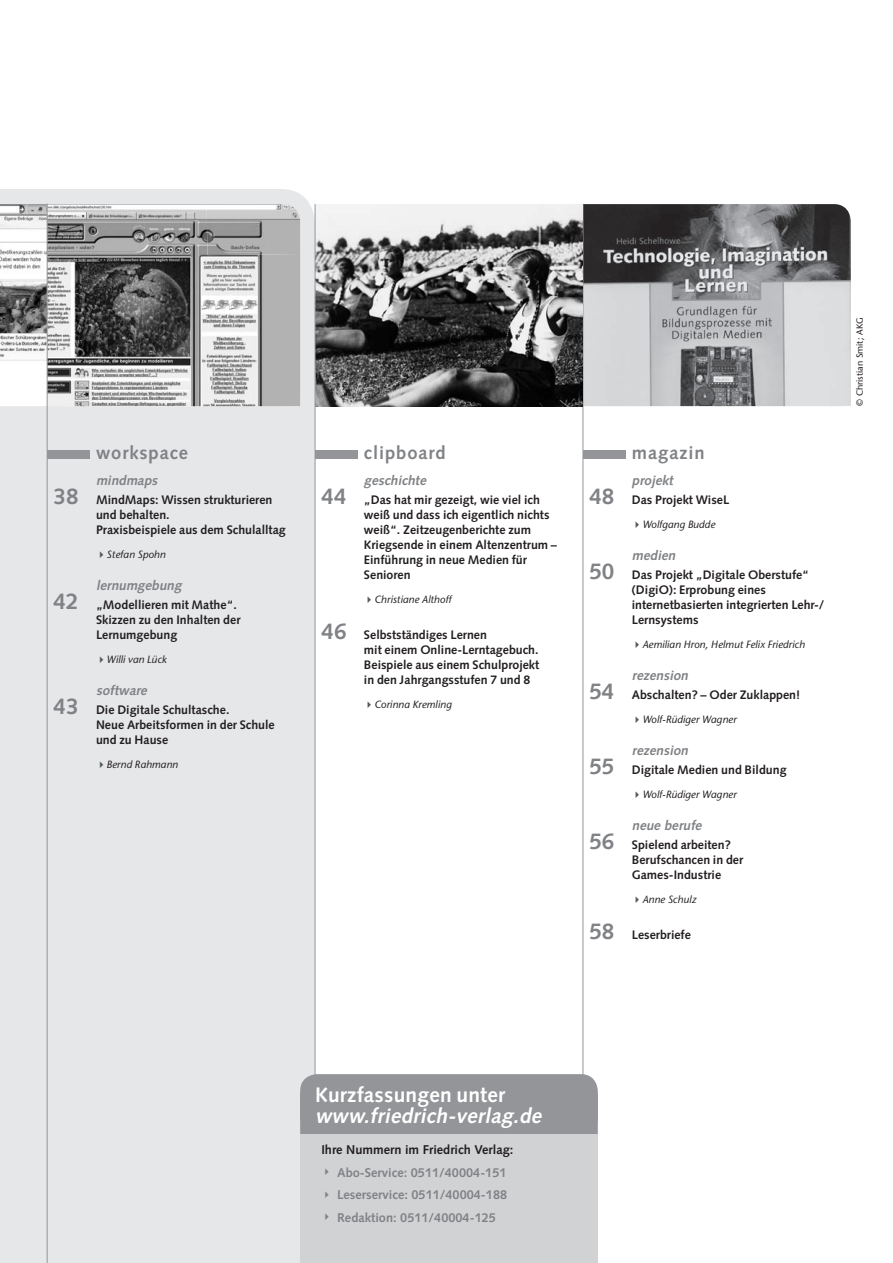
<style>
.page{position:relative;width:893px;height:1263px;background:#fff}
.page>*{position:absolute;margin:0;border:0;box-sizing:border-box;transform-origin:0 0}
.t1{font:700 22.5px "Syntax LT Std";color:#808285}
.t2{font:italic 700 21px "Syntax LT Std";color:#fff}
.t3{font:700 21px "Syntax LT Std";letter-spacing:.01em;color:#fff}
.t4{font:700 18.3px "Syntax LT Std";letter-spacing:.05em;color:#808285}
.t5{font:italic 700 13.5px "Syntax LT Std";color:#808285}
.t6{font:700 12.75px "Syntax LT Std";color:#808285}
.t7{font:700 12.75px "Syntax LT Std";color:#231f20}
.t8{font:700 12.3px/15px "Syntax LT Std";color:#231f20}
.t9{font:italic 500 10.5px "Stone Sans Std";letter-spacing:.005em;color:#231f20}
.t10{font:500 9px "Stone Sans Std";color:#231f20}
.s1{color:#57585a}
</style>
<div class="page">
<div style="left:0;top:189px;width:315px;height:1074px;background:#e6e7e9"></div>
<img style="left:0;top:204px;width:47px;height:202px">
<img style="left:584px;top:204px;width:267px;height:202px">
<svg style="left:316px;top:204px;width:267px;height:202px;background:#727272"></svg>
<hr style="left:583px;top:204px;width:1px;height:1059px;background:#939598">
<div style="left:583px;top:450px;width:42px;height:9px;background:#939598"></div>
<div style="left:315px;top:450px;width:43px;height:9px;background:#939598"></div>
<div style="left:47px;top:450px;width:43px;height:9px;background:#939598"></div>
<hr style="left:315px;top:204px;width:1px;height:1059px;background:#939598">
<div style="left:300px;top:1074px;width:298px;height:60px;background:#939598"></div>
<div style="left:300px;top:1134px;width:298px;height:129px;background:#d1d2d4"></div>
<img style="left:48px;top:204px;width:252px;height:202px">
<hr style="left:47px;top:204px;width:1px;height:1059px;background:#939598">
<h1 class="t1" style="left:54px;top:483px;width:27px">38</h1>
<h1 class="t1" style="left:54px;top:588px;width:27px">42</h1>
<h1 class="t1" style="left:54px;top:693px;width:27px">43</h1>
<h3 class="t4" style="left:96px;top:442px;width:94px">workspace</h3>
<p class="t5" style="left:96px;top:472px;width:66px">mindmaps</p>
<p class="t8" style="left:96px;top:492px;width:191px">MindMaps: Wissen strukturieren und behalten.<br>Praxisbeispiele aus dem Schulalltag</p>
<p class="t9" style="left:96px;top:548px;width:71px"><span class="s1">✔</span>Stefan Spohn</p>
<p class="t5" style="left:96px;top:577px;width:90px">lernumgebung</p>
<p class="t8" style="left:96px;top:597px;width:146px">„Modellieren mit Mathe“.<br>Skizzen zu den Inhalten der<br>Lernumgebung</p>
<p class="t9" style="left:96px;top:653px;width:72px"><span class="s1">✔</span>Willi van Lück</p>
<p class="t5" style="left:96px;top:682px;width:55px">software</p>
<p class="t8" style="left:96px;top:702px;width:180px">Die Digitale Schultasche.<br>Neue Arbeitsformen in der Schule und zu Hause</p>
<p class="t9" style="left:96px;top:758px;width:84px"><span class="s1">✔</span>Bernd Rahmann</p>
<h1 class="t1" style="left:321px;top:483px;width:27px">44</h1>
<h1 class="t1" style="left:321px;top:618px;width:27px">46</h1>
<h3 class="t4" style="left:364px;top:442px;width:83px">clipboard</h3>
<p class="t5" style="left:364px;top:472px;width:66px">geschichte</p>
<p class="t8" style="left:364px;top:492px;width:195px">„Das hat mir gezeigt, wie viel ich weiß und dass ich eigentlich nichts weiß“. Zeitzeugenberichte zum<br>Kriegsende in einem Altenzentrum –<br>Einführung in neue Medien für<br>Senioren</p>
<p class="t9" style="left:364px;top:593px;width:89px"><span class="s1">✔</span>Christiane Althoff</p>
<p class="t8" style="left:364px;top:627px;width:177px">Selbstständiges Lernen<br>mit einem Online-Lerntagebuch.<br>Beispiele aus einem Schulprojekt in den Jahrgangsstufen 7 und 8</p>
<p class="t9" style="left:364px;top:698px;width:89px"><span class="s1">✔</span>Corinna Kremling</p>
<h1 class="t1" style="left:589px;top:483px;width:27px">48</h1>
<h1 class="t1" style="left:589px;top:558px;width:27px">50</h1>
<h1 class="t1" style="left:589px;top:678px;width:27px">54</h1>
<h1 class="t1" style="left:589px;top:753px;width:27px">55</h1>
<h1 class="t1" style="left:589px;top:828px;width:27px">56</h1>
<h1 class="t1" style="left:589px;top:918px;width:27px">58</h1>
<h3 class="t4" style="left:632px;top:442px;width:74px">magazin</h3>
<p class="t5" style="left:632px;top:472px;width:46px">projekt</p>
<p class="t8" style="left:632px;top:492px;width:99px">Das Projekt WiseL</p>
<p class="t9" style="left:632px;top:518px;width:85px"><span class="s1">✔</span>Wolfgang Budde</p>
<p class="t5" style="left:632px;top:547px;width:48px">medien</p>
<p class="t8" style="left:632px;top:567px;width:194px">Das Projekt „Digitale Oberstufe“ (DigiO): Erprobung eines internetbasierten integrierten Lehr-/<br>Lernsystems</p>
<p class="t9" style="left:632px;top:638px;width:175px"><span class="s1">✔</span>Aemilian Hron, Helmut Felix Friedrich</p>
<p class="t5" style="left:632px;top:667px;width:61px">rezension</p>
<p class="t8" style="left:632px;top:687px;width:170px">Abschalten? – Oder Zuklappen!</p>
<p class="t9" style="left:632px;top:713px;width:106px"><span class="s1">✔</span>Wolf-Rüdiger Wagner</p>
<p class="t5" style="left:632px;top:742px;width:61px">rezension</p>
<p class="t8" style="left:632px;top:762px;width:156px">Digitale Medien und Bildung</p>
<p class="t9" style="left:632px;top:788px;width:106px"><span class="s1">✔</span>Wolf-Rüdiger Wagner</p>
<p class="t5" style="left:632px;top:817px;width:74px">neue berufe</p>
<p class="t8" style="left:632px;top:837px;width:113px">Spielend arbeiten?<br>Berufschancen in der<br>Games-Industrie</p>
<p class="t9" style="left:632px;top:893px;width:66px"><span class="s1">✔</span>Anne Schulz</p>
<p class="t8" style="left:632px;top:927px;width:61px">Leserbriefe</p>
<p class="t10" style="left:854px;top:406px;width:90px;rotate:-90deg">© Christian Smit; AKG</p>
<h2 class="t3" style="left:315px;top:1082px;width:192px">Kurzfassungen unter</h2>
<h2 class="t2" style="left:315px;top:1103px;width:232px">www.friedrich-verlag.de</h2>
<p class="t7" style="left:321px;top:1142px;width:193px">Ihre Nummern im Friedrich Verlag:</p>
<p class="t6" style="left:321px;top:1165px;width:187px">✔ Abo-Service: 0511/40004-151</p>
<p class="t6" style="left:321px;top:1187px;width:187px">✔ Leserservice: 0511/40004-188</p>
<p class="t6" style="left:321px;top:1210px;width:176px">✔ Redaktion: 0511/40004-125</p>
</div>
